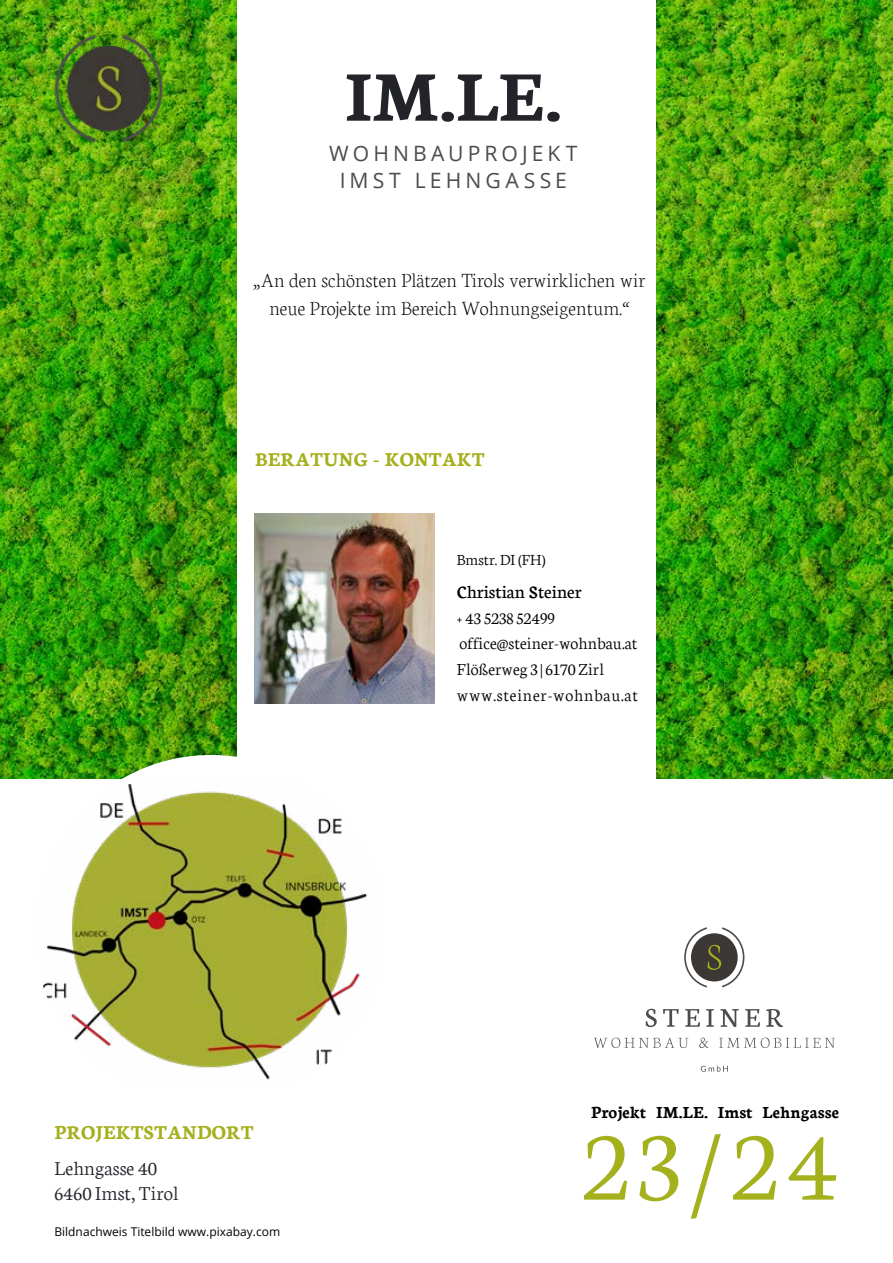
<style>
.page{position:relative;width:893px;height:1263px;background:#fff}
.page>*{position:absolute;margin:0;border:0;box-sizing:border-box;transform-origin:0 0}
.t1{font:300 108px "Neuton";color:#a4b01c}
.t2{font:700 76.05px "Neuton";color:#222429}
.t3{font:21.15px/27px "Open Sans";letter-spacing:.195em;color:#4d4b4b;text-align:center}
.t4{font:200 21px/28.5px "Neuton";color:#000;text-align:center}
.t5{font:700 21px "Neuton";color:#a4b01c}
.t6{font:300 21px/25.2px "Neuton";color:#222429}
.t7{font:19.5px "Neuton";color:#000}
.t8{font:300 18px/25.8px "Neuton";color:#000}
.t9{font:700 18px "Neuton";color:#000}
.t10{font:300 16.5px "Neuton";color:#000}
.t11{font:12px "Open Sans";color:#000}
.s1{font-size:27px}
</style>
<div class="page">
<img style="left:0;top:0;width:237px;height:779px">
<img style="left:656px;top:0;width:237px;height:778px">
<img style="left:54px;top:23px;width:125px;height:127px">
<div style="left:34px;top:755px;width:354px;height:351px;background:#fff;border-radius:50%"></div>
<img style="left:36px;top:775px;width:332px;height:305px">
<img style="left:255px;top:513px;width:179px;height:191px">
<svg style="left:646px;top:1009px;width:11px;height:18px"></svg>
<svg style="left:663px;top:1009px;width:16px;height:18px"></svg>
<svg style="left:685px;top:1009px;width:15px;height:18px"></svg>
<svg style="left:706px;top:1009px;width:8px;height:18px"></svg>
<svg style="left:720px;top:1009px;width:19px;height:18px"></svg>
<svg style="left:745px;top:1009px;width:15px;height:18px"></svg>
<svg style="left:766px;top:1009px;width:17px;height:18px"></svg>
<svg style="left:594px;top:1037px;width:94px;height:11px"></svg>
<svg style="left:699px;top:1038px;width:9px;height:10px"></svg>
<svg style="left:719px;top:1037px;width:116px;height:11px"></svg>
<svg style="left:684px;top:927px;width:60px;height:60px"></svg>
<svg style="left:701px;top:1066px;width:27px;height:6px"></svg>
<h2 class="t2" style="left:345px;top:55px;width:219px">IM.LE.</h2>
<p class="t3" style="left:329px;top:139px;width:250px">WOHNBAUPROJEKT<br>IMST LEHNGASSE</p>
<p class="t4" style="left:254px;top:266px;width:393px">„An den schönsten Plätzen Tirols verwirklichen wir neue Projekte im Bereich Wohnungseigentum.“</p>
<p class="t5" style="left:255px;top:448px;width:231px">BERATUNG - KONTAKT</p>
<p class="t10" style="left:457px;top:551px;width:90px">Bmstr. DI (FH)</p>
<p class="t7" style="left:457px;top:581px;width:127px"><span class="s1">c</span>hristian <span class="s1">s</span>teiner</p>
<p class="t8" style="left:457px;top:605px;width:183px">+ 43 5238 52499 office@steiner-wohnbau.at<br>Flößerweg 3 | 6170 Zirl www.steiner-wohnbau.at</p>
<p class="t5" style="left:54px;top:1121px;width:201px">PROJEKTSTANDORT</p>
<p class="t6" style="left:54px;top:1155px;width:126px">Lehngasse 40<br>6460 Imst, Tirol</p>
<p class="t11" style="left:54px;top:1223px;width:227px">Bildnachweis Titelbild www.pixabay.com</p>
<p class="t9" style="left:591px;top:1102px;width:249px">Projekt IM.LE. Imst Lehngasse</p>
<h1 class="t1" style="left:581px;top:1108px;width:259px">23/24</h1>
</div>
